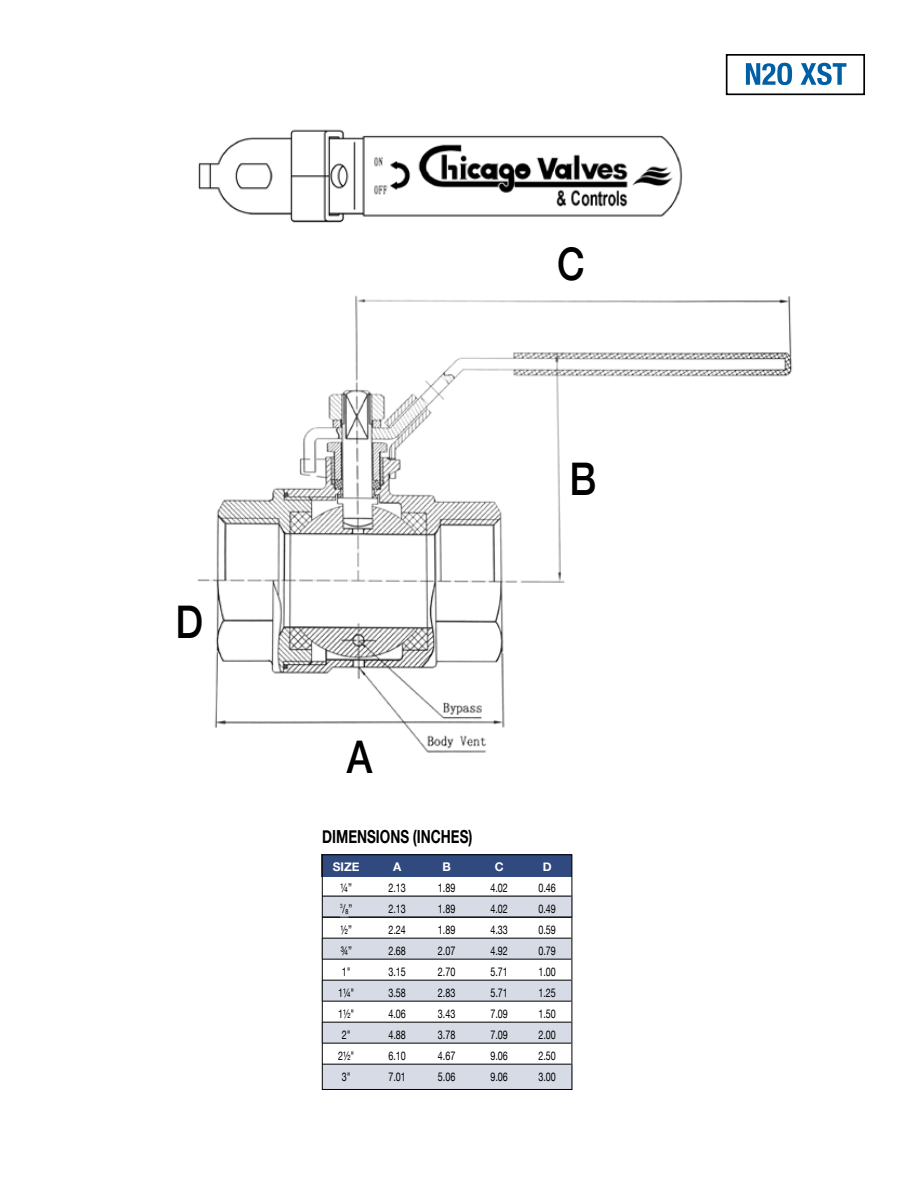
<style>
.page{position:relative;width:918px;height:1188px;background:#fff}
.page>*{position:absolute;margin:0;border:0;box-sizing:border-box;transform-origin:0 0}
.t1{font:500 45px "Helvetica Neue";color:#000;scale:.85 1}
.t2{font:700 18px "Helvetica Neue";color:#000;scale:.75 1}
.t3{font:12px "Helvetica Neue";color:#000;scale:.75 1}
.t4{font:700 12px "Helvetica Neue";color:#fff}
</style>
<div class="page">
<img style="left:197px;top:295px;width:596px;height:458px">
<svg style="left:746px;top:63px;width:101px;height:22px"></svg>
<div style="left:726px;top:54px;width:139px;height:41px;border:2px solid #000"></div>
<img style="left:198px;top:129px;width:485px;height:94px">
<div style="left:322px;top:1064px;width:250px;height:25px;background:#d6dbe5"></div>
<div style="left:322px;top:896px;width:250px;height:21px;background:#d6dbe5"></div>
<div style="left:322px;top:854px;width:250px;height:23px;background:#304a7f"></div>
<div style="left:321px;top:939px;width:251px;height:20px;background:#d6dbe5"></div>
<div style="left:321px;top:981px;width:251px;height:20px;background:#d6dbe5"></div>
<div style="left:321px;top:1022px;width:251px;height:21px;background:#d6dbe5"></div>
<div style="left:322px;top:854px;width:250px;height:236px;border:1px solid #000"></div>
<hr style="left:322px;top:896px;width:249px;height:1px;background:#000">
<hr style="left:322px;top:938px;width:249px;height:1px;background:#000">
<hr style="left:322px;top:959px;width:249px;height:1px;background:#000">
<hr style="left:322px;top:980px;width:249px;height:1px;background:#000">
<hr style="left:322px;top:1001px;width:249px;height:1px;background:#000">
<hr style="left:322px;top:1022px;width:249px;height:1px;background:#000">
<hr style="left:322px;top:1043px;width:249px;height:1px;background:#000">
<hr style="left:322px;top:1064px;width:249px;height:1px;background:#000">
<hr style="left:322px;top:917px;width:250px;height:1px;background:#000">
<div style="left:566px;top:282px;width:17px;height:18px;background:#fff"></div>
<div style="left:538px;top:456px;width:17px;height:17px;background:#fff"></div>
<div style="left:358px;top:700px;width:17px;height:17px;background:#fff"></div>
<h1 class="t1" style="left:176px;top:586px;width:34px">D</h1>
<h1 class="t1" style="left:557px;top:228px;width:34px">C</h1>
<h1 class="t1" style="left:570px;top:443px;width:33px">B</h1>
<h1 class="t1" style="left:347px;top:721px;width:32px">A</h1>
<h2 class="t2" style="left:322px;top:823px;width:202px">DIMENSIONS (INCHES)</h2>
<p class="t4" style="left:333px;top:857px;width:28px">SIZE</p>
<p class="t4" style="left:393px;top:857px;width:10px">A</p>
<p class="t4" style="left:442px;top:857px;width:10px">B</p>
<p class="t4" style="left:495px;top:857px;width:10px">C</p>
<p class="t4" style="left:543px;top:857px;width:10px">D</p>
<p class="t3" style="left:341px;top:879px;width:17px">¼”</p>
<p class="t3" style="left:388px;top:879px;width:25px">2.13</p>
<p class="t3" style="left:438px;top:879px;width:25px">1.89</p>
<p class="t3" style="left:490px;top:879px;width:25px">4.02</p>
<p class="t3" style="left:538px;top:879px;width:25px">0.46</p>
<p class="t3" style="left:340px;top:900px;width:18px"><sup>3</sup>/<sub>8</sub>”</p>
<p class="t3" style="left:388px;top:900px;width:25px">2.13</p>
<p class="t3" style="left:438px;top:900px;width:25px">1.89</p>
<p class="t3" style="left:490px;top:900px;width:25px">4.02</p>
<p class="t3" style="left:538px;top:900px;width:25px">0.49</p>
<p class="t3" style="left:341px;top:921px;width:17px">½”</p>
<p class="t3" style="left:388px;top:921px;width:25px">2.24</p>
<p class="t3" style="left:438px;top:921px;width:25px">1.89</p>
<p class="t3" style="left:490px;top:921px;width:25px">4.33</p>
<p class="t3" style="left:538px;top:921px;width:25px">0.59</p>
<p class="t3" style="left:341px;top:942px;width:17px">¾”</p>
<p class="t3" style="left:388px;top:942px;width:25px">2.68</p>
<p class="t3" style="left:438px;top:942px;width:25px">2.07</p>
<p class="t3" style="left:490px;top:942px;width:25px">4.92</p>
<p class="t3" style="left:538px;top:942px;width:25px">0.79</p>
<p class="t3" style="left:342px;top:963px;width:13px">1"</p>
<p class="t3" style="left:388px;top:963px;width:25px">3.15</p>
<p class="t3" style="left:438px;top:963px;width:25px">2.70</p>
<p class="t3" style="left:490px;top:963px;width:25px">5.71</p>
<p class="t3" style="left:538px;top:963px;width:25px">1.00</p>
<p class="t3" style="left:338px;top:984px;width:23px">1¼"</p>
<p class="t3" style="left:388px;top:984px;width:25px">3.58</p>
<p class="t3" style="left:438px;top:984px;width:25px">2.83</p>
<p class="t3" style="left:490px;top:984px;width:25px">5.71</p>
<p class="t3" style="left:538px;top:984px;width:25px">1.25</p>
<p class="t3" style="left:338px;top:1005px;width:23px">1½"</p>
<p class="t3" style="left:388px;top:1005px;width:25px">4.06</p>
<p class="t3" style="left:438px;top:1005px;width:25px">3.43</p>
<p class="t3" style="left:490px;top:1005px;width:25px">7.09</p>
<p class="t3" style="left:538px;top:1005px;width:25px">1.50</p>
<p class="t3" style="left:342px;top:1026px;width:13px">2"</p>
<p class="t3" style="left:388px;top:1026px;width:25px">4.88</p>
<p class="t3" style="left:438px;top:1026px;width:25px">3.78</p>
<p class="t3" style="left:490px;top:1026px;width:25px">7.09</p>
<p class="t3" style="left:538px;top:1026px;width:25px">2.00</p>
<p class="t3" style="left:338px;top:1047px;width:23px">2½"</p>
<p class="t3" style="left:388px;top:1047px;width:25px">6.10</p>
<p class="t3" style="left:438px;top:1047px;width:25px">4.67</p>
<p class="t3" style="left:490px;top:1047px;width:25px">9.06</p>
<p class="t3" style="left:538px;top:1047px;width:25px">2.50</p>
<p class="t3" style="left:342px;top:1068px;width:13px">3"</p>
<p class="t3" style="left:388px;top:1068px;width:25px">7.01</p>
<p class="t3" style="left:438px;top:1068px;width:25px">5.06</p>
<p class="t3" style="left:490px;top:1068px;width:25px">9.06</p>
<p class="t3" style="left:538px;top:1068px;width:25px">3.00</p>
</div>
